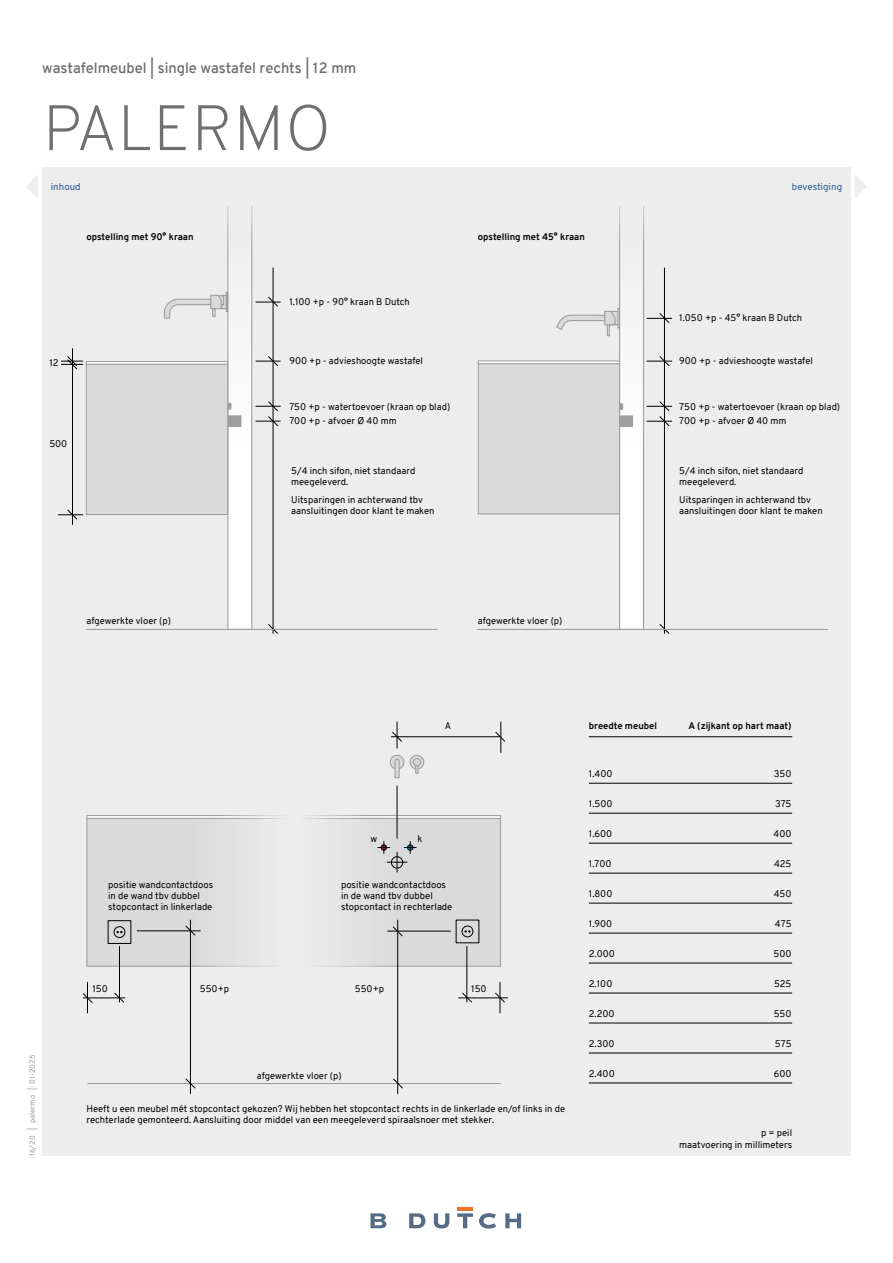
<style>
.page{position:relative;width:893px;height:1263px;background:#fff}
.page>*{position:absolute;margin:0;border:0;box-sizing:border-box;transform-origin:0 0}
.t1{font:200 64.05px "Overpass";letter-spacing:.01em;color:#706f6f}
.t2{font:600 14.7px "Overpass";color:#706f6f}
.t3{font:9.75px "Overpass";color:#275b9b}
.t4{font:9.45px/11.4px "Overpass";color:#000}
.t5{font:700 9.45px "Overpass";color:#000}
.t6{font:7.5px "Overpass";color:#9d9d9c}
</style>
<div class="page">
<div style="left:42px;top:167px;width:809px;height:989px;background:#ededed"></div>
<div style="left:478px;top:360px;width:142px;height:4px;border:1px solid #9d9d9c"></div>
<svg style="left:555px;top:206px;width:117px;height:428px"></svg>
<hr style="left:589px;top:736px;width:203px;height:1px;background:#000">
<hr style="left:589px;top:783px;width:203px;height:1px;background:#000">
<hr style="left:589px;top:813px;width:203px;height:1px;background:#000">
<hr style="left:589px;top:843px;width:203px;height:1px;background:#000">
<hr style="left:589px;top:873px;width:203px;height:1px;background:#000">
<hr style="left:589px;top:903px;width:203px;height:1px;background:#000">
<hr style="left:589px;top:933px;width:203px;height:1px;background:#000">
<hr style="left:589px;top:963px;width:203px;height:1px;background:#000">
<hr style="left:589px;top:993px;width:203px;height:1px;background:#000">
<hr style="left:589px;top:1023px;width:203px;height:1px;background:#000">
<hr style="left:589px;top:1053px;width:203px;height:1px;background:#000">
<hr style="left:589px;top:1083px;width:203px;height:1px;background:#000">
<div style="left:390px;top:755px;width:14px;height:14px;background:#dadada;border-radius:50%"></div>
<div style="left:390px;top:755px;width:14px;height:14px;border:1px solid #9d9d9c;border-radius:50%"></div>
<svg style="left:410px;top:755px;width:14px;height:14px"></svg>
<div style="left:410px;top:755px;width:14px;height:14px;border:1px solid #9d9d9c;border-radius:50%"></div>
<svg style="left:415px;top:766px;width:4px;height:8px"></svg>
<svg style="left:394px;top:758px;width:6px;height:21px"></svg>
<div style="left:413px;top:759px;width:7px;height:7px;background:#dadada;border-radius:50%"></div>
<div style="left:413px;top:758px;width:8px;height:8px;border:1px solid #9d9d9c;border-radius:50%"></div>
<hr style="left:501px;top:722px;width:1px;height:30px;background:#000">
<svg style="left:392px;top:722px;width:10px;height:26px"></svg>
<svg style="left:495px;top:731px;width:10px;height:11px"></svg>
<hr style="left:391px;top:736px;width:109px;height:1px;background:#000">
<svg style="left:58px;top:206px;width:222px;height:428px"></svg>
<div style="left:86px;top:364px;width:142px;height:150px;background:#dadada"></div>
<div style="left:86px;top:364px;width:142px;height:151px;border:1px solid #9d9d9c"></div>
<div style="left:478px;top:364px;width:141px;height:150px;background:#dadada"></div>
<div style="left:478px;top:363px;width:142px;height:151px;border:1px solid #9d9d9c"></div>
<svg style="left:370px;top:1213px;width:16px;height:15px"></svg>
<svg style="left:409px;top:1213px;width:16px;height:15px"></svg>
<svg style="left:434px;top:1213px;width:15px;height:15px"></svg>
<svg style="left:505px;top:1213px;width:16px;height:15px"></svg>
<hr style="left:457px;top:1207px;width:16px;height:4px;background:#ee7326">
<svg style="left:457px;top:1213px;width:16px;height:15px"></svg>
<svg style="left:479px;top:1213px;width:17px;height:15px"></svg>
<hr style="left:397px;top:786px;width:1px;height:52px;background:#000">
<hr style="left:86px;top:629px;width:351px;height:1px;background:#9d9d9c">
<hr style="left:477px;top:629px;width:351px;height:1px;background:#9d9d9c">
<hr style="left:88px;top:1083px;width:413px;height:1px;background:#9d9d9c">
<svg style="left:185px;top:1078px;width:11px;height:11px"></svg>
<svg style="left:393px;top:1078px;width:10px;height:11px"></svg>
<svg style="left:114px;top:992px;width:10px;height:11px"></svg>
<svg style="left:462px;top:992px;width:10px;height:11px"></svg>
<svg style="left:495px;top:992px;width:10px;height:11px"></svg>
<svg style="left:83px;top:993px;width:10px;height:10px"></svg>
<hr style="left:87px;top:982px;width:1px;height:31px;background:#000">
<hr style="left:500px;top:982px;width:1px;height:31px;background:#000">
<hr style="left:83px;top:998px;width:42px;height:1px;background:#000">
<hr style="left:459px;top:998px;width:49px;height:1px;background:#000">
<hr style="left:190px;top:920px;width:1px;height:174px;background:#000">
<hr style="left:119px;top:946px;width:1px;height:56px;background:#000">
<hr style="left:467px;top:946px;width:1px;height:56px;background:#000">
<svg style="left:86px;top:815px;width:196px;height:152px"></svg>
<svg style="left:305px;top:815px;width:196px;height:152px"></svg>
<hr style="left:397px;top:920px;width:1px;height:174px;background:#000">
<svg style="left:26px;top:175px;width:12px;height:23px"></svg>
<svg style="left:855px;top:175px;width:12px;height:23px"></svg>
<h2 class="t2" style="left:42px;top:58px;width:316px">wastafelmeubel | single wastafel rechts | 12 mm</h2>
<h1 class="t1" style="left:43px;top:82px;width:290px">PALERMO</h1>
<p class="t3" style="left:51px;top:179px;width:31px">inhoud</p>
<p class="t3" style="left:792px;top:179px;width:52px">bevestiging</p>
<p class="t5" style="left:86px;top:230px;width:109px">opstelling met 90° kraan</p>
<p class="t5" style="left:478px;top:230px;width:109px">opstelling met 45° kraan</p>
<p class="t4" style="left:49px;top:357px;width:11px">12</p>
<p class="t4" style="left:49px;top:438px;width:19px">500</p>
<p class="t4" style="left:289px;top:296px;width:122px">1.100 +p - 90° kraan B Dutch</p>
<p class="t4" style="left:679px;top:313px;width:124px">1.050 +p - 45° kraan B Dutch</p>
<p class="t4" style="left:289px;top:355px;width:135px">900 +p - advieshoogte wastafel</p>
<p class="t4" style="left:679px;top:355px;width:135px">900 +p - advieshoogte wastafel</p>
<p class="t4" style="left:289px;top:401px;width:162px">750 +p - watertoevoer (kraan op blad)</p>
<p class="t4" style="left:679px;top:401px;width:162px">750 +p - watertoevoer (kraan op blad)</p>
<p class="t4" style="left:289px;top:415px;width:109px">700 +p - afvoer Ø 40 mm</p>
<p class="t4" style="left:679px;top:415px;width:109px">700 +p - afvoer Ø 40 mm</p>
<p class="t4" style="left:291px;top:465px;width:126px">5/4 inch sifon, niet standaard meegeleverd.</p>
<p class="t4" style="left:291px;top:494px;width:145px">Uitsparingen in achterwand tbv aansluitingen door klant te maken</p>
<p class="t4" style="left:679px;top:465px;width:126px">5/4 inch sifon, niet standaard meegeleverd.</p>
<p class="t4" style="left:679px;top:494px;width:145px">Uitsparingen in achterwand tbv aansluitingen door klant te maken</p>
<p class="t6" style="left:26px;top:1156px;width:103px;rotate:-90deg">16/20 | palermo | 01-2025</p>
<p class="t4" style="left:86px;top:615px;width:86px">afgewerkte vloer (p)</p>
<p class="t4" style="left:478px;top:615px;width:86px">afgewerkte vloer (p)</p>
<p class="t4" style="left:445px;top:720px;width:8px">A</p>
<p class="t4" style="left:370px;top:833px;width:8px">w</p>
<p class="t4" style="left:418px;top:833px;width:7px">k</p>
<p class="t4" style="left:108px;top:879px;width:107px">positie wandcontactdoos in de wand tbv dubbel stopcontact in linkerlade</p>
<p class="t4" style="left:341px;top:879px;width:113px">positie wandcontactdoos in de wand tbv dubbel stopcontact in rechterlade</p>
<p class="t4" style="left:92px;top:983px;width:17px">150</p>
<p class="t4" style="left:200px;top:983px;width:31px">550+p</p>
<p class="t4" style="left:355px;top:983px;width:31px">550+p</p>
<p class="t4" style="left:471px;top:983px;width:17px">150</p>
<p class="t4" style="left:257px;top:1070px;width:86px">afgewerkte vloer (p)</p>
<p class="t4" style="left:86px;top:1103px;width:480px">Heeft u een meubel mét stopcontact gekozen? Wij hebben het stopcontact rechts in de linkerlade en/of links in de rechterlade gemonteerd. Aansluiting door middel van een meegeleverd spiraalsnoer met stekker.</p>
<p class="t5" style="left:589px;top:719px;width:70px">breedte meubel</p>
<p class="t5" style="left:689px;top:719px;width:104px">A (zijkant op hart maat)</p>
<p class="t4" style="left:589px;top:768px;width:25px">1.400</p>
<p class="t4" style="left:774px;top:768px;width:19px">350</p>
<p class="t4" style="left:589px;top:798px;width:25px">1.500</p>
<p class="t4" style="left:775px;top:798px;width:18px">375</p>
<p class="t4" style="left:589px;top:828px;width:25px">1.600</p>
<p class="t4" style="left:774px;top:828px;width:19px">400</p>
<p class="t4" style="left:589px;top:858px;width:24px">1.700</p>
<p class="t4" style="left:774px;top:858px;width:19px">425</p>
<p class="t4" style="left:589px;top:888px;width:25px">1.800</p>
<p class="t4" style="left:774px;top:888px;width:19px">450</p>
<p class="t4" style="left:589px;top:918px;width:25px">1.900</p>
<p class="t4" style="left:775px;top:918px;width:18px">475</p>
<p class="t4" style="left:589px;top:948px;width:28px">2.000</p>
<p class="t4" style="left:774px;top:948px;width:19px">500</p>
<p class="t4" style="left:589px;top:978px;width:25px">2.100</p>
<p class="t4" style="left:774px;top:978px;width:19px">525</p>
<p class="t4" style="left:589px;top:1008px;width:27px">2.200</p>
<p class="t4" style="left:774px;top:1008px;width:19px">550</p>
<p class="t4" style="left:589px;top:1038px;width:27px">2.300</p>
<p class="t4" style="left:775px;top:1038px;width:18px">575</p>
<p class="t4" style="left:589px;top:1068px;width:27px">2.400</p>
<p class="t4" style="left:774px;top:1068px;width:19px">600</p>
<p class="t4" style="left:679px;top:1127px;width:114px;text-align:right">p = peil<br>maatvoering in millimeters</p>
</div>
